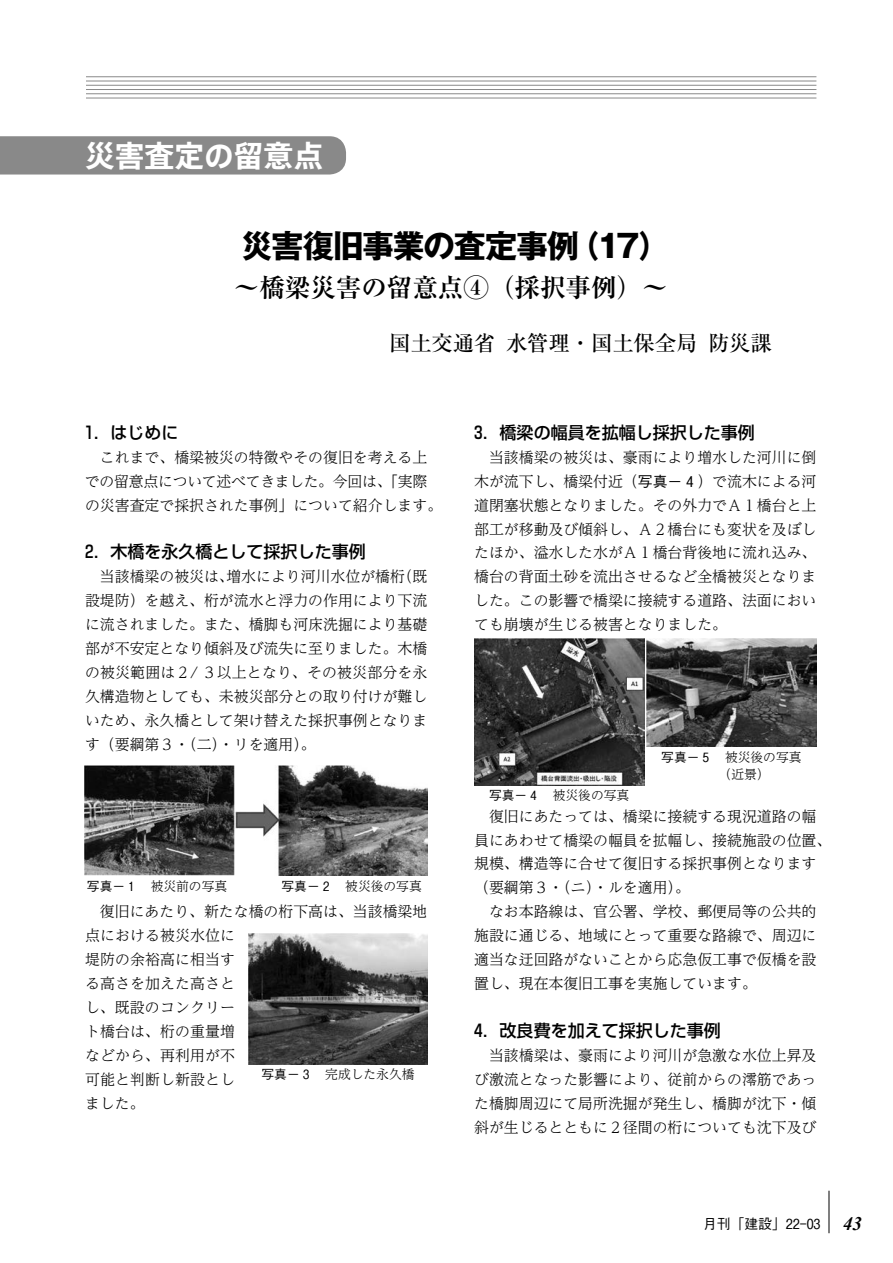
<style>
.page{position:relative;width:893px;height:1263px;background:#fff}
.page>*{position:absolute;margin:0;border:0;box-sizing:border-box;transform-origin:0 0}
.t1{font:700 31.95px "Gothic MB101 Pr 6 N";letter-spacing:-.045em;color:#000}
.t2{font:700 29.7px "Axis Std";color:#fff}
.t3{font:25.5px "M Num Ryumin Bold";color:#000}
.t4{font:21.3px "M Num Ryumin Medium";color:#000}
.t5{font:16.95px "M Num Shin Go Medium";color:#000}
.t6{font:300 14.85px/23.9px "UD Reimin Pr 6 N";color:#000;text-align:justify}
.t7{font:13.8px "M Num Gothic BBB Medium";color:#000}
.t8{font:300 12.75px/17px "UD Reimin Pr 6 N";color:#000;text-align:center}
.s1{font-family:"M Num Gothic BBB Medium";font-weight:400}
.s2{font-family:"Times New Roman";font-weight:700;font-style:italic;font-size:19.2px}
</style>
<div class="page">
<hr style="left:0;top:76px;width:816px;height:1px;background:#898989">
<hr style="left:0;top:81px;width:816px;height:1px;background:#898989">
<hr style="left:0;top:85px;width:816px;height:1px;background:#898989">
<hr style="left:0;top:89px;width:816px;height:1px;background:#898989">
<hr style="left:0;top:94px;width:816px;height:1px;background:#898989">
<hr style="left:0;top:98px;width:816px;height:1px;background:#898989">
<hr style="left:829px;top:1191px;width:1px;height:42px;background:#000">
<div style="left:0;top:136px;width:346px;height:39px;background:#898989"></div>
<div style="left:0;top:34px;width:85px;height:96px;background:#fff"></div>
<img style="left:85px;top:765px;width:342px;height:110px">
<img style="left:249px;top:933px;width:178px;height:131px">
<img style="left:474px;top:639px;width:170px;height:146px">
<img style="left:646px;top:639px;width:170px;height:108px">
<h2 class="t2" style="left:85px;top:133px;width:240px">災害査定の留意点</h2>
<h1 class="t1" style="left:241px;top:219px;width:430px">災害復旧事業の査定事例（17）</h1>
<h3 class="t3" style="left:234px;top:267px;width:435px">〜橋梁災害の留意点④（採択事例）〜</h3>
<h3 class="t4" style="left:389px;top:327px;width:384px">国土交通省 水管理・国土保全局 防災課</h3>
<p class="t5" style="left:85px;top:418px;width:95px">1．はじめに</p>
<p class="t6" style="left:85px;top:445px;width:359px;text-align:left;text-indent:15px">これまで、橋梁被災の特徴やその復旧を考える上での留意点について述べてきました。今回は、「実際の災害査定で採択された事例」について紹介します。</p>
<p class="t5" style="left:85px;top:538px;width:282px">2．木橋を永久橋として採択した事例</p>
<p class="t6" style="left:85px;top:564px;width:344px;text-indent:15px">当該橋梁の被災は、増水により河川水位が橋桁（既設堤防）を越え、桁が流水と浮力の作用により下流に流されました。また、橋脚も河床洗掘により基礎部が不安定となり傾斜及び流失に至りました。木橋の被災範囲は２/ ３以上となり、その被災部分を永久構造物としても、未被災部分との取り付けが難しいため、永久橋として架け替えた採択事例となります（要綱第３・（二）・リを適用）。</p>
<p class="t8" style="left:87px;top:877px;width:142px"><span class="s1">写真−１</span>　被災前の写真</p>
<p class="t8" style="left:281px;top:877px;width:142px"><span class="s1">写真−２</span>　被災後の写真</p>
<p class="t6" style="left:85px;top:899px;width:344px;text-align:left;text-indent:15px">復旧にあたり、新たな橋の桁下高は、当該橋梁地点における被災水位に<br>堤防の余裕高に相当す<br>る高さを加えた高さと<br>し、既設のコンクリー<br>ト橋台は、桁の重量増<br>などから、再利用が不<br>可能と判断し新設とし<br>ました。</p>
<p class="t8" style="left:261px;top:1066px;width:155px"><span class="s1">写真−３</span>　完成した永久橋</p>
<p class="t5" style="left:474px;top:418px;width:282px">3．橋梁の幅員を拡幅し採択した事例</p>
<p class="t6" style="left:474px;top:445px;width:344px;text-indent:15px">当該橋梁の被災は、豪雨により増水した河川に倒木が流下し、橋梁付近（<span class="s1">写真−４</span>）で流木による河道閉塞状態となりました。その外力でＡ１橋台と上部工が移動及び傾斜し、Ａ２橋台にも変状を及ぼしたほか、溢水した水がＡ１橋台背後地に流れ込み、橋台の背面土砂を流出させるなど全橋被災となりました。この影響で橋梁に接続する道路、法面においても崩壊が生じる被害となりました。</p>
<p class="t8" style="left:489px;top:787px;width:142px"><span class="s1">写真−４</span>　被災後の写真</p>
<p class="t8" style="left:661px;top:748px;width:142px"><span class="s1">写真−５</span>　被災後の写真　　（近景）</p>
<p class="t6" style="left:474px;top:803px;width:359px;text-align:left;text-indent:15px">復旧にあたっては、橋梁に接続する現況道路の幅員にあわせて橋梁の幅員を拡幅し、接続施設の位置、規模、構造等に合せて復旧する採択事例となります（要綱第３・（ニ）・ルを適用）。</p>
<p class="t6" style="left:474px;top:899px;width:344px;text-indent:15px">なお本路線は、官公署、学校、郵便局等の公共的施設に通じる、地域にとって重要な路線で、周辺に適当な迂回路がないことから応急仮工事で仮橋を設置し、現在本復旧工事を実施しています。</p>
<p class="t5" style="left:474px;top:1016px;width:248px">4．改良費を加えて採択した事例</p>
<p class="t6" style="left:474px;top:1043px;width:344px;text-indent:15px">当該橋梁は、豪雨により河川が急激な水位上昇及び激流となった影響により、従前からの澪筋であった橋脚周辺にて局所洗掘が発生し、橋脚が沈下・傾斜が生じるとともに２径間の桁についても沈下及び</p>
<p class="t7" style="left:703px;top:1213px;width:161px">月刊「建設」22-03 <span class="s2">43</span></p>
</div>
